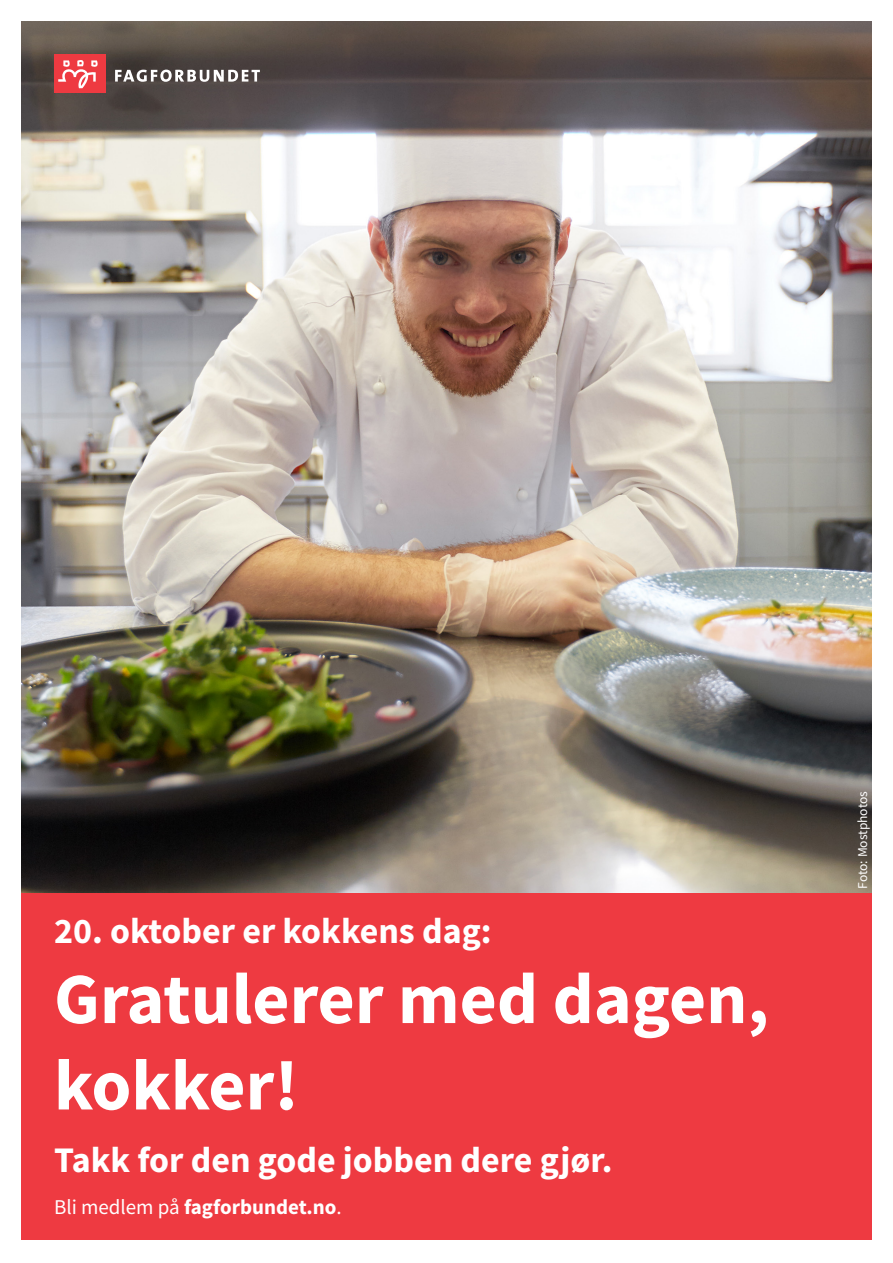
<style>
.page{position:relative;width:893px;height:1263px;background:#fff}
.page>*{position:absolute;margin:0;border:0;box-sizing:border-box;transform-origin:0 0}
.t1{font:700 72px/86.4px "Source Sans Pro";color:#fff}
.t2{font:700 36px "Source Sans Pro";color:#fff}
.t3{font:700 21px "Source Sans Pro";color:#fff}
.t4{font:13.5px "Source Sans Pro";letter-spacing:-.005em;color:#fff}
.s1{font-weight:400}
</style>
<div class="page">
<img style="left:21px;top:21px;width:851px;height:872px">
<div style="left:21px;top:893px;width:851px;height:346px;background:#ee3a41"></div>
<div style="left:54px;top:54px;width:51px;height:38px;background:#ee3a41"></div>
<svg style="left:115px;top:70px;width:145px;height:12px"></svg>
<svg style="left:58px;top:60px;width:40px;height:28px"></svg>
<p class="t2" style="left:54px;top:906px;width:439px">20. oktober er kokkens dag:</p>
<p class="t1" style="left:54px;top:955px;width:716px">Gratulerer med dagen, kokker!</p>
<p class="t2" style="left:54px;top:1136px;width:560px">Takk for den gode jobben dere gjør.</p>
<p class="t3" style="left:54px;top:1193px;width:289px"><span class="s1">Bli medlem på</span> fagforbundet.no<span class="s1">.</span></p>
<p class="t4" style="left:854px;top:889px;width:99px;rotate:-90deg">Foto: Mostphotos</p>
</div>
